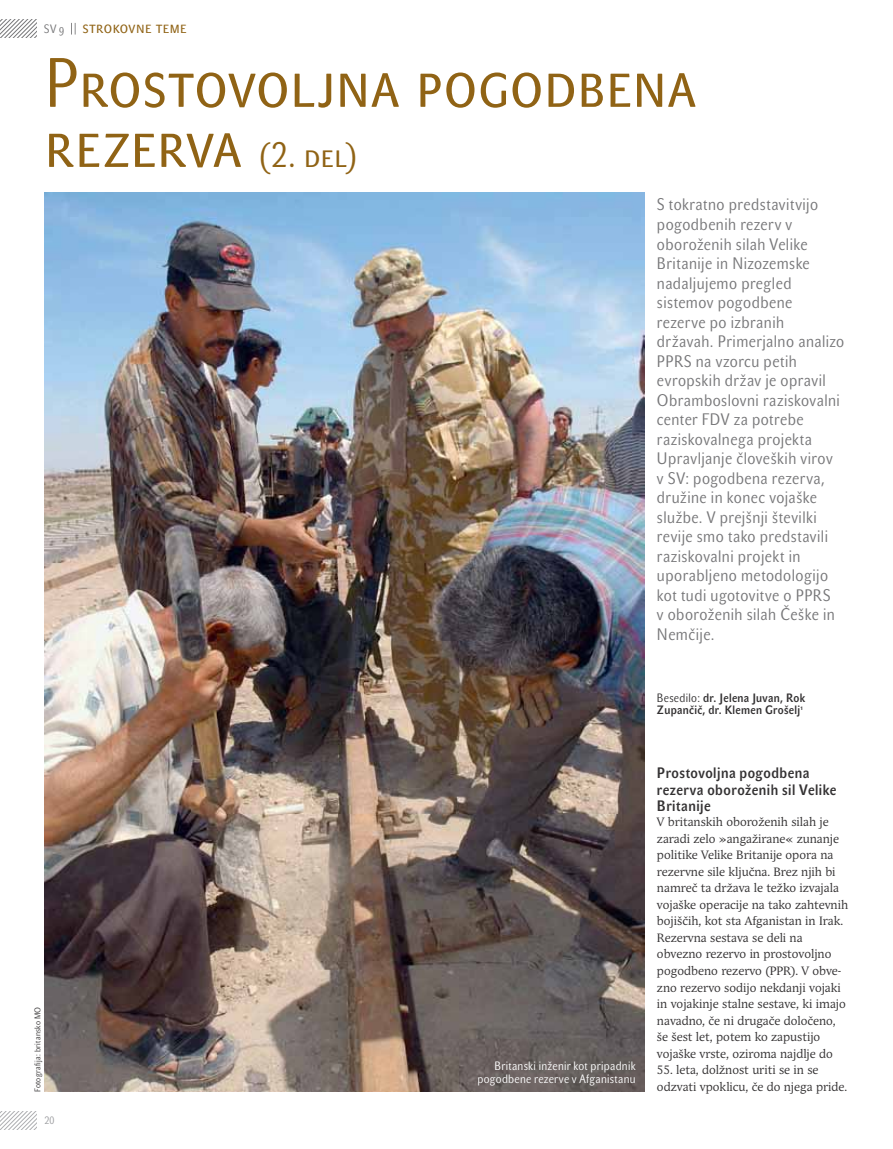
<style>
.page{position:relative;width:893px;height:1149px;background:#fff}
.page>*{position:absolute;margin:0;border:0;box-sizing:border-box;transform-origin:0 0}
.t1{font:69px/60px "STF John Sans Cond Lite SCCE";letter-spacing:.01em;color:#906315;scale:1.1 1}
.t2{font:17.25px "STF John Sans Cond Lite SCCE";letter-spacing:.025em;color:#906315;scale:1.1 1}
.t3{font:16.5px/19.5px "STF John Sans Cond Lite CE";letter-spacing:.025em;color:#767678;scale:1.1 1}
.t4{font:15px/16.5px "STF John Sans Cond Med CE";letter-spacing:.03em;color:#333132;scale:1.1 1}
.t5{font:12px/16.5px "Andulka Book Pro";color:#333132}
.t6{font:12px/13.5px "STF John Sans Cond Lite CE";letter-spacing:.025em;color:#fff;text-align:right;scale:1.1 1}
.t7{font:12px/12px "STF John Sans Cond Med CE";letter-spacing:.025em;color:#333132;scale:1.1 1}
.t8{font:12px "STF John Sans Cond Lite CE";color:#767678;scale:1.1 1}
.t9{font:10.5px "STF John Sans Cond Lite SCCE";color:#9b9c9f;scale:1.1 1}
.t10{font:8.25px "STF John Sans Cond Lite CE";letter-spacing:.035em;color:#333132;scale:1.1 1}
.s1{font-size:34.5px}
.s2{font-family:"STF John Sans Cond Lite CE"}
</style>
<div class="page">
<img style="left:45px;top:193px;width:599px;height:898px">
<svg style="left:0;top:20px;width:36px;height:18px"></svg>
<svg style="left:0;top:1111px;width:36px;height:17px"></svg>
<svg style="left:71px;top:23px;width:5px;height:12px"></svg>
<p class="t8" style="left:44px;top:22px;width:20px">sv9</p>
<h2 class="t2" style="left:82px;top:17px;width:96px">strokovne teme</h2>
<h1 class="t1" style="left:45px;top:53px;width:593px">Prostovoljna pogodbena rezerva <span class="s1">(2. del)</span></h1>
<p class="t3" style="left:657px;top:195px;width:172px">S tokratno predstavitvijo pogodbenih rezerv v oboroženih silah Velike<br>Britanije in Nizozemske nadaljujemo pregled sistemov pogodbene rezerve po izbranih državah. Primerjalno analizo<br>PPRS na vzorcu petih evropskih držav je opravil<br>Obramboslovni raziskovalni center FDV za potrebe raziskovalnega projekta<br>Upravljanje človeških virov<br>v SV: pogodbena rezerva, družine in konec vojaške službe. V prejšnji številki revije smo tako predstavili raziskovalni projekt in uporabljeno metodologijo kot tudi ugotovitve o PPRS<br>v oboroženih silah Češke in<br>Nemčije.</p>
<p class="t10" style="left:33px;top:1091px;width:79px;rotate:-90deg">Fotografija: britansko MO</p>
<p class="t9" style="left:45px;top:1113px;width:10px">20</p>
<p class="t6" style="left:477px;top:1058px;width:145px">Britanski inženir kot pripadnik pogodbene rezerve v Afganistanu</p>
<p class="t7" style="left:657px;top:691px;width:136px"><span class="s2">Besedilo:</span> dr. Jelena Juvan, Rok<br>Zupančič, dr. Klemen Grošelj<sup>1</sup></p>
<p class="t4" style="left:657px;top:764px;width:165px">Prostovoljna pogodbena rezerva oboroženih sil Velike<br>Britanije</p>
<p class="t5" style="left:657px;top:813px;width:193px">V britanskih oboroženih silah je zaradi zelo »angažirane« zunanje politike Velike Britanije opora na rezervne sile ključna. Brez njih bi namreč ta država le težko izvajala vojaške operacije na tako zahtevnih bojiščih, kot sta Afganistan in Irak.<br>Rezervna sestava se deli na obvezno rezervo in prostovoljno pogodbeno rezervo (PPR). V obve&shy;zno rezervo sodijo nekdanji vojaki in vojakinje stalne sestave, ki imajo navadno, če ni drugače določeno, še šest let, potem ko zapustijo vojaške vrste, oziroma najdlje do</p>
<p class="t5" style="left:657px;top:1061px;width:192px">55. leta, dolžnost uriti se in se odzvati vpoklicu, če do njega pride.</p>
</div>
